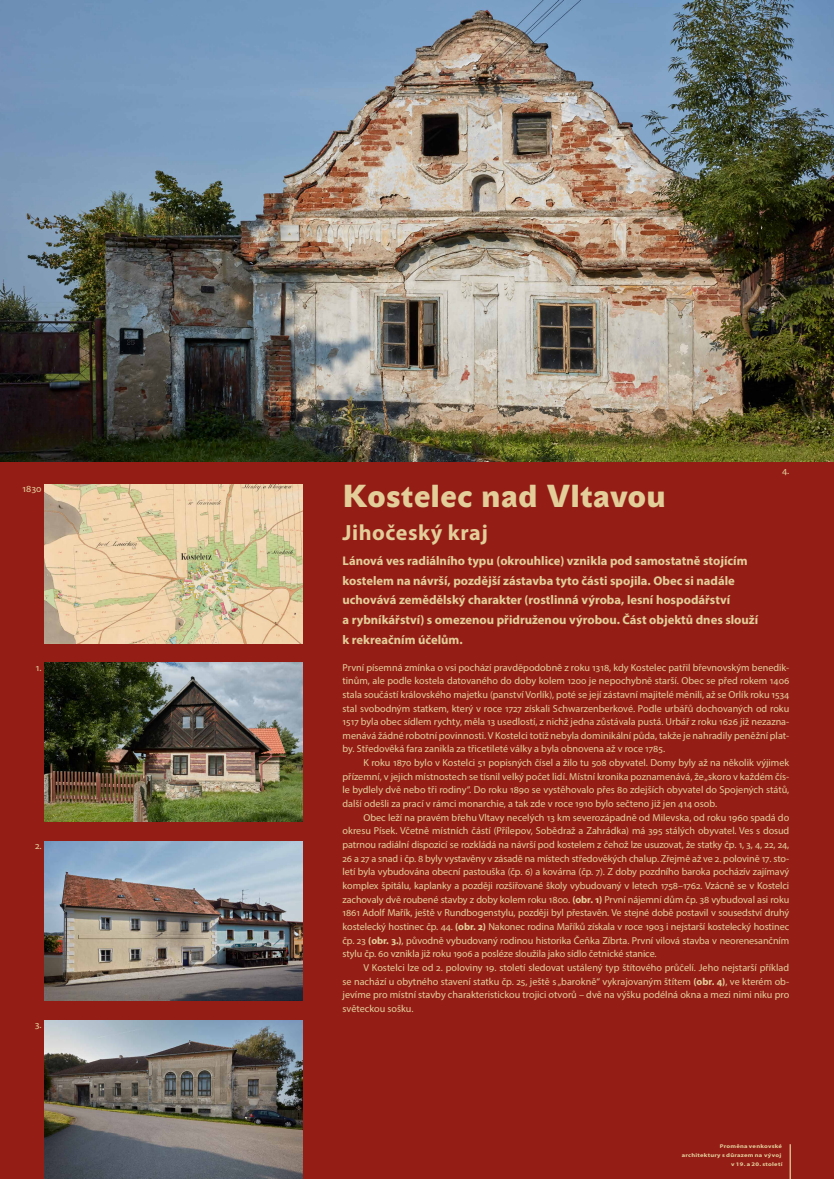
<style>
.page{position:relative;width:834px;height:1179px;background:#fff}
.page>*{position:absolute;margin:0;border:0;box-sizing:border-box;transform-origin:0 0}
.t1{font:31.5px "John Sans Black Pro";letter-spacing:.025em;color:#e3ce9a}
.t2{font:700 22.05px "Myriad Pro";letter-spacing:.025em;color:#e3ce9a}
.t3{font:700 12.6px/19.6px "Myriad Pro";color:#e3ce9a}
.t4{font:10.15px/13.6px "Myriad Pro";color:#e3ce9a;text-align:justify}
.t5{font:700 5.46px/8.8px "Myriad Pro";letter-spacing:.04em;color:#e3ce9a;text-align:right;scale:1.2 1}
.s1{font-weight:700}
</style>
<div class="page">
<div style="left:0;top:56px;width:833px;height:1123px;background:#941e16"></div>
<hr style="left:789px;top:1144px;width:1px;height:35px;background:#e3ce9a">
<img style="left:0;top:0;width:833px;height:461px">
<img style="left:45px;top:663px;width:258px;height:158px">
<img style="left:45px;top:1020px;width:258px;height:159px">
<img style="left:45px;top:841px;width:258px;height:159px">
<img style="left:45px;top:484px;width:258px;height:159px">
<p class="t4" style="left:22px;top:481px;width:21px">1830</p>
<p class="t4" style="left:36px;top:660px;width:7px">1.</p>
<p class="t4" style="left:35px;top:839px;width:8px">2.</p>
<p class="t4" style="left:35px;top:1017px;width:8px">3.</p>
<h1 class="t1" style="left:342px;top:477px;width:325px">Kostelec nad Vltavou</h1>
<h2 class="t2" style="left:342px;top:518px;width:147px">Jihočeský kraj</h2>
<p class="t3" style="left:342px;top:551px;width:417px">Lánová ves radiálního typu (okrouhlice) vznikla pod samostatně stojícím kostelem na návrší, pozdější zástavba tyto části spojila. Obec si nadále uchovává zemědělský charakter (rostlinná výroba, lesní hospodářství<br>a rybníkářství) s omezenou přidruženou výrobou. Část objektů dnes slouží k rekreačním účelům.</p>
<p class="t4" style="left:782px;top:464px;width:9px">4.</p>
<p class="t4" style="left:342px;top:660px;width:448px">První písemná zmínka o vsi pochází pravděpodobně z roku 1318, kdy Kostelec patřil břevnovským benedik&shy;tinům, ale podle kostela datovaného do doby kolem 1200 je nepochybně starší. Obec se před rokem 1406 stala součástí královského majetku (panství Vorlík), poté se její zástavní majitelé měnili, až se Orlík roku 1534 stal svobodným statkem, který v roce 1727 získali Schwarzenberkové. Podle urbářů dochovaných od roku 1517 byla obec sídlem rychty, měla 13 usedlostí, z nichž jedna zůstávala pustá. Urbář z roku 1626 již nezazna&shy;menává žádné robotní povinnosti. V Kostelci totiž nebyla dominikální půda, takže je nahradily peněžní plat&shy;by. Středověká fara zanikla za třicetileté války a byla obnovena až v roce 1785.</p>
<p class="t4" style="left:342px;top:756px;width:448px;text-indent:21px">K roku 1870 bylo v Kostelci 51 popisných čísel a žilo tu 508 obyvatel. Domy byly až na několik výjimek přízemní, v jejich místnostech se tísnil velký počet lidí. Místní kronika poznamenává, že „skoro v každém čís&shy;le bydlely dvě nebo tři rodiny“. Do roku 1890 se vystěhovalo přes 80 zdejších obyvatel do Spojených států, další odešli za prací v rámci monarchie, a tak zde v roce 1910 bylo sečteno již jen 414 osob.</p>
<p class="t4" style="left:342px;top:810px;width:448px;text-indent:21px">Obec leží na pravém břehu Vltavy necelých 13 km severozápadně od Milevska, od roku 1960 spadá do okresu Písek. Včetně místních částí (Přílepov, Sobědraž a Zahrádka) má 395 stálých obyvatel. Ves s dosud patrnou radiální dispozicí se rozkládá na návrší pod kostelem z čehož lze usuzovat, že statky čp. 1, 3, 4, 22, 24, 26 a 27 a snad i čp. 8 byly vystavěny v zásadě na místech středověkých chalup. Zřejmě až ve 2. polovině 17. sto&shy;letí byla vybudována obecní pastouška (čp. 6) a kovárna (čp. 7). Z doby pozdního baroka pocházív zajímavý komplex špitálu, kaplanky a později rozšiřované školy vybudovaný v letech 1758–1762. Vzácně se v Kostelci zachovaly dvě roubené stavby z doby kolem roku 1800. <span class="s1">(obr. 1)</span> První nájemní dům čp. 38 vybudoval asi roku 1861 Adolf Mařík, ještě v Rundbogenstylu, později byl přestavěn. Ve stejné době postavil v sousedství druhý kostelecký hostinec čp. 44. <span class="s1">(obr. 2)</span> Nakonec rodina Maříků získala v roce 1903 i nejstarší kostelecký hostinec čp. 23 <span class="s1">(obr. 3.)</span>, původně vybudovaný rodinou historika Čeňka Zíbrta. První vilová stavba v neorenesančním stylu čp. 60 vznikla již roku 1906 a posléze sloužila jako sídlo četnické stanice.</p>
<p class="t4" style="left:342px;top:960px;width:448px;text-indent:21px">V Kostelci lze od 2. poloviny 19. století sledovat ustálený typ štítového průčelí. Jeho nejstarší příklad se nachází u obytného stavení statku čp. 25, ještě s „barokně“ vykrajovaným štítem <span class="s1">(obr. 4)</span>, ve kterém ob&shy;jevíme pro místní stavby charakteristickou trojici otvorů – dvě na výšku podélná okna a mezi nimi niku pro světeckou sošku.</p>
<p class="t5" style="left:681px;top:1142px;width:85px">Proměna venkovské architektury s důrazem na vývoj v 19. a 20. století</p>
</div>
